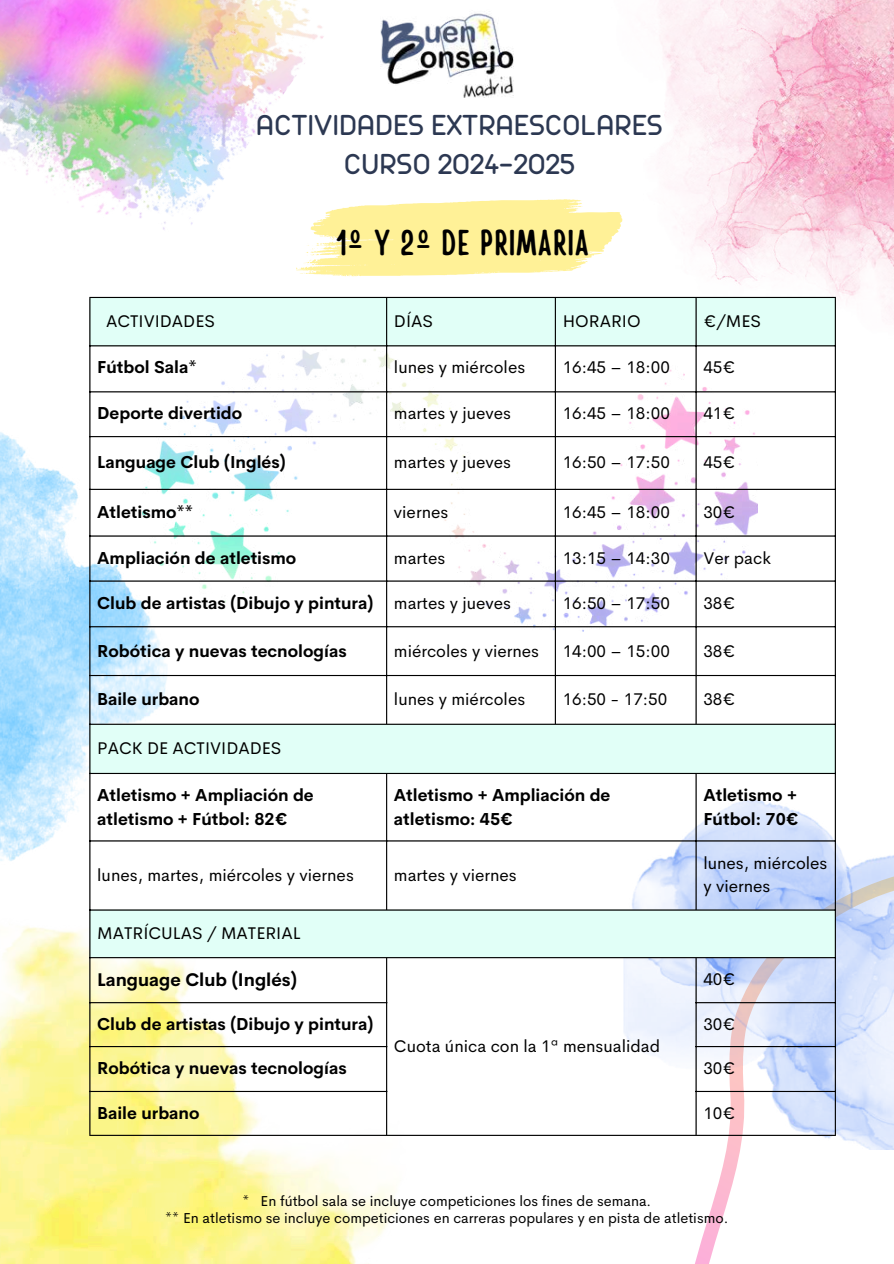
<style>
.page{position:relative;width:894px;height:1264px;background:#fff}
.page>*{position:absolute;margin:0;border:0;box-sizing:border-box;transform-origin:0 0}
.t1{font:35.7px "Handy Casual Condensed";letter-spacing:.04em;color:#000}
.t2{font:31.2px/38.2px "Arista Pro";color:#2c3852;text-align:center}
.t3{font:700 18px "Cerebri Sans";color:#000}
.t4{font:16.95px/23.7px "Cerebri Sans";color:#000}
.t5{font:700 16.95px/23.7px "Cerebri Sans";color:#000}
.t6{font:14.4px/16.8px "Cerebri Sans";color:#000;text-align:center}
.s1{font-weight:400}
</style>
<div class="page">
<svg style="left:354px;top:199px;width:257px;height:77px;background:#fff2a3"></svg>
<img style="left:0;top:0;width:354px;height:276px">
<svg style="left:695px;top:1149px;width:198px;height:114px"></svg>
<img style="left:611px;top:0;width:282px;height:345px">
<img style="left:623px;top:721px;width:270px;height:428px">
<img style="left:0;top:926px;width:425px;height:337px">
<img style="left:380px;top:13px;width:133px;height:85px">
<img style="left:0;top:432px;width:89px;height:429px">
<svg style="left:90px;top:298px;width:744px;height:659px"></svg>
<hr style="left:89px;top:298px;width:1px;height:836px;background:#000">
<hr style="left:386px;top:298px;width:1px;height:425px;background:#000">
<hr style="left:386px;top:774px;width:1px;height:135px;background:#000">
<hr style="left:386px;top:958px;width:1px;height:176px;background:#000">
<hr style="left:554px;top:298px;width:1px;height:425px;background:#000">
<hr style="left:695px;top:298px;width:1px;height:425px;background:#000">
<hr style="left:695px;top:774px;width:1px;height:135px;background:#000">
<hr style="left:695px;top:958px;width:1px;height:176px;background:#000">
<hr style="left:834px;top:298px;width:1px;height:836px;background:#000">
<hr style="left:89px;top:297px;width:746px;height:1px;background:#000">
<hr style="left:89px;top:345px;width:746px;height:1px;background:#000">
<hr style="left:89px;top:391px;width:746px;height:1px;background:#000">
<hr style="left:89px;top:436px;width:746px;height:1px;background:#000">
<hr style="left:89px;top:489px;width:746px;height:1px;background:#000">
<hr style="left:89px;top:535px;width:746px;height:1px;background:#000">
<hr style="left:89px;top:580px;width:746px;height:1px;background:#000">
<hr style="left:89px;top:626px;width:746px;height:1px;background:#000">
<hr style="left:89px;top:675px;width:746px;height:1px;background:#000">
<hr style="left:89px;top:723px;width:746px;height:1px;background:#000">
<hr style="left:89px;top:773px;width:746px;height:1px;background:#000">
<hr style="left:89px;top:840px;width:746px;height:1px;background:#000">
<hr style="left:89px;top:909px;width:746px;height:1px;background:#000">
<hr style="left:89px;top:957px;width:746px;height:1px;background:#000">
<hr style="left:89px;top:1002px;width:298px;height:1px;background:#000">
<hr style="left:695px;top:1002px;width:140px;height:1px;background:#000">
<hr style="left:89px;top:1046px;width:298px;height:1px;background:#000">
<hr style="left:695px;top:1046px;width:140px;height:1px;background:#000">
<hr style="left:89px;top:1090px;width:298px;height:1px;background:#000">
<hr style="left:695px;top:1090px;width:140px;height:1px;background:#000">
<hr style="left:89px;top:1134px;width:746px;height:1px;background:#000">
<h2 class="t2" style="left:256px;top:109px;width:408px">ACTIVIDADES EXTRAESCOLARES<br>CURSO 2024-2025</h2>
<h1 class="t1" style="left:336px;top:219px;width:254px">1º Y 2º DE PRIMARIA</h1>
<p class="t4" style="left:106px;top:309px;width:110px">ACTIVIDADES</p>
<p class="t4" style="left:394px;top:309px;width:41px">DÍAS</p>
<p class="t4" style="left:562px;top:309px;width:79px">HORARIO</p>
<p class="t4" style="left:703px;top:309px;width:59px">€/MES</p>
<p class="t5" style="left:97px;top:355px;width:101px">Fútbol Sala*</p>
<p class="t4" style="left:394px;top:355px;width:133px">lunes y miércoles</p>
<p class="t4" style="left:562px;top:355px;width:109px">16:45 – 18:00</p>
<p class="t4" style="left:703px;top:355px;width:34px">45€</p>
<p class="t5" style="left:97px;top:401px;width:146px">Deporte divertido</p>
<p class="t4" style="left:394px;top:401px;width:119px">martes y jueves</p>
<p class="t4" style="left:562px;top:401px;width:109px">16:45 – 18:00</p>
<p class="t4" style="left:703px;top:401px;width:34px">41€</p>
<p class="t5" style="left:97px;top:450px;width:190px">Language Club (Inglés)</p>
<p class="t4" style="left:394px;top:450px;width:119px">martes y jueves</p>
<p class="t4" style="left:562px;top:450px;width:109px">16:50 – 17:50</p>
<p class="t4" style="left:703px;top:450px;width:34px">45€</p>
<p class="t5" style="left:97px;top:500px;width:97px">Atletismo**</p>
<p class="t4" style="left:394px;top:500px;width:56px">viernes</p>
<p class="t4" style="left:562px;top:500px;width:109px">16:45 – 18:00</p>
<p class="t4" style="left:703px;top:500px;width:34px">30€</p>
<p class="t5" style="left:97px;top:546px;width:200px">Ampliación de atletismo</p>
<p class="t4" style="left:394px;top:546px;width:53px">martes</p>
<p class="t4" style="left:562px;top:546px;width:109px">13:15 – 14:30</p>
<p class="t4" style="left:703px;top:546px;width:69px">Ver pack</p>
<p class="t5" style="left:97px;top:591px;width:415px">Club de artistas (Dibujo y pintura) <span class="s1">martes y jueves</span></p>
<p class="t4" style="left:562px;top:591px;width:109px">16:50 – 17:50</p>
<p class="t4" style="left:703px;top:591px;width:34px">38€</p>
<p class="t5" style="left:97px;top:638px;width:251px">Robótica y nuevas tecnologías</p>
<p class="t4" style="left:394px;top:638px;width:147px">miércoles y viernes</p>
<p class="t4" style="left:562px;top:638px;width:109px">14:00 – 15:00</p>
<p class="t4" style="left:703px;top:638px;width:34px">38€</p>
<p class="t5" style="left:97px;top:687px;width:104px">Baile urbano</p>
<p class="t4" style="left:394px;top:687px;width:133px">lunes y miércoles</p>
<p class="t4" style="left:562px;top:687px;width:106px">16:50 - 17:50</p>
<p class="t4" style="left:703px;top:687px;width:34px">38€</p>
<p class="t4" style="left:97px;top:736px;width:186px">PACK DE ACTIVIDADES</p>
<p class="t5" style="left:97px;top:783px;width:218px">Atletismo + Ampliación de atletismo + Fútbol: 82€</p>
<p class="t5" style="left:394px;top:783px;width:218px">Atletismo + Ampliación de atletismo: 45€</p>
<p class="t5" style="left:703px;top:783px;width:97px">Atletismo +<br>Fútbol: 70€</p>
<p class="t4" style="left:97px;top:863px;width:258px">lunes, martes, miércoles y viernes</p>
<p class="t4" style="left:394px;top:863px;width:124px">martes y viernes</p>
<p class="t4" style="left:97px;top:920px;width:205px">MATRÍCULAS / MATERIAL</p>
<p class="t3" style="left:97px;top:968px;width:201px">Language Club (Inglés)</p>
<p class="t4" style="left:703px;top:850px;width:125px">lunes, miércoles y viernes</p>
<p class="t4" style="left:703px;top:967px;width:34px">40€</p>
<p class="t5" style="left:97px;top:1012px;width:277px">Club de artistas (Dibujo y pintura)</p>
<p class="t4" style="left:703px;top:1012px;width:34px">30€</p>
<p class="t5" style="left:97px;top:1056px;width:251px">Robótica y nuevas tecnologías</p>
<p class="t4" style="left:703px;top:1056px;width:34px">30€</p>
<p class="t5" style="left:97px;top:1101px;width:104px">Baile urbano</p>
<p class="t4" style="left:703px;top:1101px;width:34px">10€</p>
<p class="t4" style="left:394px;top:1033px;width:267px">Cuota única con la 1ª mensualidad</p>
<p class="t6" style="left:165px;top:1192px;width:564px">* En fútbol sala se incluye competiciones los fines de semana.<br>** En atletismo se incluye competiciones en carreras populares y en pista de atletismo.</p>
</div>
